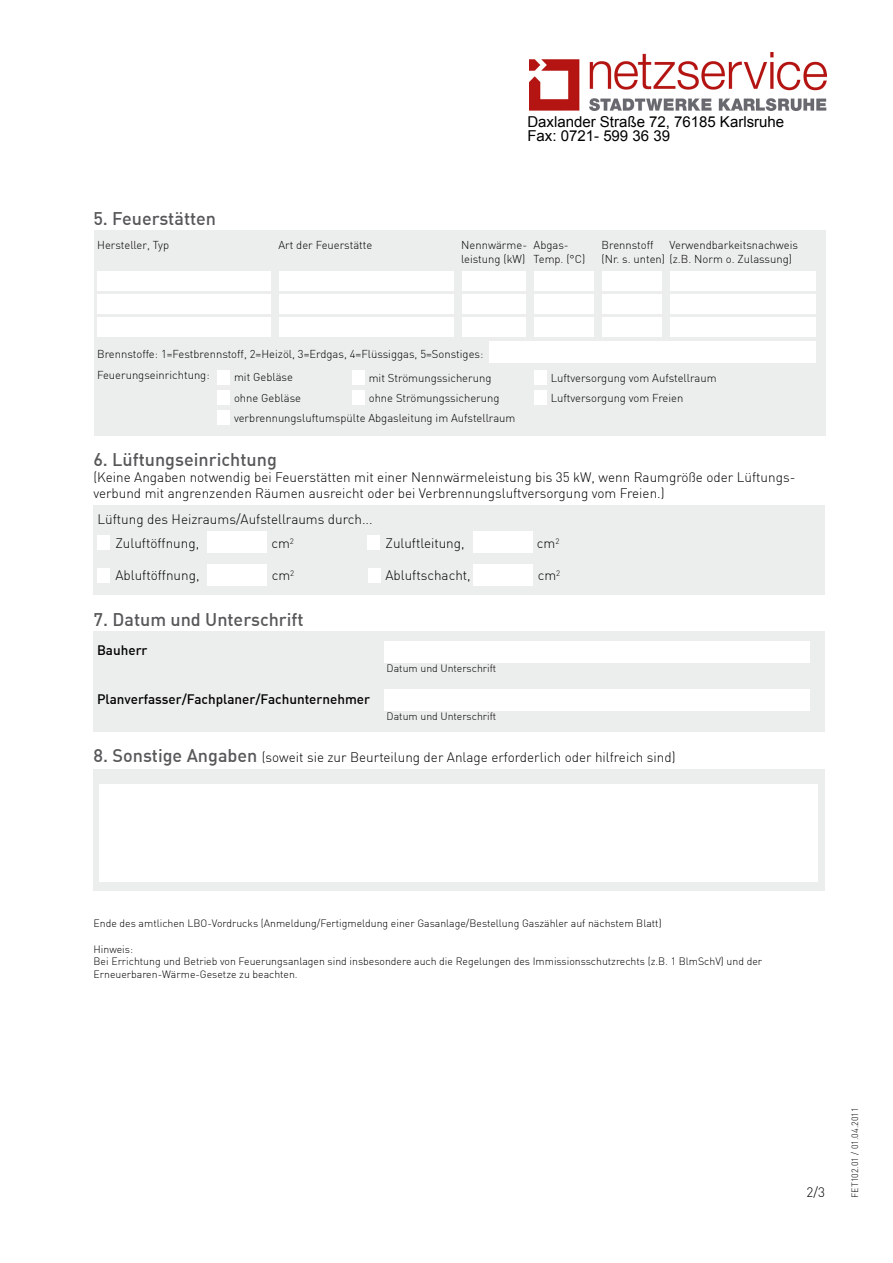
<style>
.page{position:relative;width:893px;height:1263px;background:#fff}
.page>*{position:absolute;margin:0;border:0;box-sizing:border-box;transform-origin:0 0}
.t1{font:500 18px "DIN";color:#58585a}
.t2{font:15px/13.8px "Arial";color:#000}
.t3{font:300 13.5px/16.2px "DIN";color:#000}
.t4{font:500 13.5px "DIN";color:#000}
.t5{font:300 11.25px/13.5px "DIN";color:#000}
.t6{font:300 10.5px/12.6px "DIN";color:#000}
.t7{font:300 9px "DIN";color:#000}
.s1{font-weight:500;font-size:18px;color:#58585a}
</style>
<div class="page">
<div style="left:94px;top:505px;width:731px;height:90px;background:#eceded"></div>
<div style="left:98px;top:535px;width:12px;height:14px;background:#fff"></div>
<div style="left:98px;top:569px;width:12px;height:14px;background:#fff"></div>
<div style="left:368px;top:535px;width:12px;height:14px;background:#fff"></div>
<div style="left:368px;top:569px;width:12px;height:14px;background:#fff"></div>
<div style="left:207px;top:532px;width:60px;height:21px;background:#fff"></div>
<div style="left:207px;top:564px;width:60px;height:21px;background:#fff"></div>
<div style="left:473px;top:532px;width:59px;height:21px;background:#fff"></div>
<div style="left:473px;top:564px;width:59px;height:21px;background:#fff"></div>
<div style="left:94px;top:632px;width:731px;height:100px;background:#eceded"></div>
<div style="left:384px;top:641px;width:425px;height:21px;background:#fff"></div>
<div style="left:384px;top:689px;width:425px;height:21px;background:#fff"></div>
<div style="left:94px;top:769px;width:731px;height:122px;background:#eceded"></div>
<div style="left:99px;top:784px;width:719px;height:98px;background:#fff"></div>
<div style="left:94px;top:230px;width:731px;height:205px;background:#eceded"></div>
<div style="left:97px;top:271px;width:719px;height:65px;background:#fff"></div>
<div style="left:271px;top:266px;width:7px;height:75px;background:#eceded"></div>
<hr style="left:97px;top:292px;width:728px;height:2px;background:#eceded">
<hr style="left:96px;top:314px;width:729px;height:2px;background:#eceded">
<div style="left:454px;top:267px;width:7px;height:75px;background:#eceded"></div>
<div style="left:526px;top:267px;width:8px;height:75px;background:#eceded"></div>
<div style="left:594px;top:267px;width:8px;height:75px;background:#eceded"></div>
<div style="left:662px;top:267px;width:8px;height:75px;background:#eceded"></div>
<div style="left:489px;top:341px;width:327px;height:21px;background:#fff"></div>
<div style="left:217px;top:370px;width:13px;height:14px;background:#fff"></div>
<div style="left:217px;top:390px;width:13px;height:14px;background:#fff"></div>
<div style="left:217px;top:410px;width:13px;height:14px;background:#fff"></div>
<div style="left:352px;top:370px;width:12px;height:14px;background:#fff"></div>
<div style="left:352px;top:391px;width:12px;height:14px;background:#fff"></div>
<div style="left:534px;top:371px;width:12px;height:14px;background:#fff"></div>
<div style="left:534px;top:391px;width:12px;height:14px;background:#fff"></div>
<img style="left:529px;top:52px;width:298px;height:58px">
<h2 class="t2" style="left:527px;top:115px;width:258px">Daxlander Straße 72, 76185 Karlsruhe<br>Fax: 0721- 599 36 39</h2>
<h1 class="t1" style="left:93px;top:207px;width:124px">5. Feuerstätten</h1>
<p class="t5" style="left:97px;top:239px;width:73px">Hersteller, Typ</p>
<p class="t5" style="left:278px;top:239px;width:95px">Art der Feuerstätte</p>
<p class="t5" style="left:461px;top:239px;width:67px">Nennwärme&shy;leistung (kW)</p>
<p class="t5" style="left:534px;top:239px;width:53px">Abgas-<br>Temp. (°C)</p>
<p class="t5" style="left:602px;top:239px;width:192px">Brennstoff<br>(Nr. s. unten) (z.B. Norm o. Zulassung)</p>
<p class="t5" style="left:670px;top:239px;width:130px">Verwendbarkeitsnachweis</p>
<p class="t5" style="left:234px;top:342px;width:251px;line-height:23.9px;text-indent:-137px">Brennstoffe: 1=Festbrennstoff, 2=Heizöl, 3=Erdgas, 4=Flüssiggas, 5=Sonstiges: mit Gebläse</p>
<p class="t5" style="left:234px;top:387px;width:283px;line-height:20.2px">ohne Gebläse<br>verbrennungsluftumspülte Abgasleitung im Aufstellraum</p>
<p class="t5" style="left:97px;top:368px;width:114px">Feuerungseinrichtung:</p>
<p class="t5" style="left:369px;top:368px;width:132px;line-height:20.2px">mit Strömungssicherung ohne Strömungssicherung</p>
<p class="t5" style="left:551px;top:368px;width:167px;line-height:20.2px">Luftversorgung vom Aufstellraum<br>Luftversorgung vom Freien</p>
<h1 class="t1" style="left:93px;top:448px;width:185px">6. Lüftungseinrichtung</h1>
<p class="t3" style="left:93px;top:469px;width:704px">(Keine Angaben notwendig bei Feuerstätten mit einer Nennwärmeleistung bis 35 kW, wenn Raumgröße oder Lüftungs&shy;verbund mit angrenzenden Räumen ausreicht oder bei Verbrennungsluftversorgung vom Freien.)</p>
<p class="t3" style="left:98px;top:511px;width:277px">Lüftung des Heizraums/Aufstellraums durch...</p>
<p class="t3" style="left:115px;top:535px;width:85px">Zuluftöffnung,</p>
<p class="t3" style="left:271px;top:535px;width:24px">cm<sup>2</sup></p>
<p class="t3" style="left:385px;top:535px;width:81px">Zuluftleitung,</p>
<p class="t3" style="left:537px;top:535px;width:24px">cm<sup>2</sup></p>
<p class="t3" style="left:115px;top:568px;width:86px">Abluftöffnung,</p>
<p class="t3" style="left:272px;top:568px;width:24px">cm<sup>2</sup></p>
<p class="t3" style="left:385px;top:568px;width:87px">Abluftschacht,</p>
<p class="t3" style="left:538px;top:568px;width:24px">cm<sup>2</sup></p>
<h1 class="t1" style="left:94px;top:608px;width:212px">7. Datum und Unterschrift</h1>
<p class="t4" style="left:97px;top:641px;width:52px">Bauherr</p>
<p class="t4" style="left:97px;top:690px;width:275px">Planverfasser/Fachplaner/Fachunternehmer</p>
<p class="t6" style="left:387px;top:662px;width:111px">Datum und Unterschrift</p>
<p class="t6" style="left:387px;top:710px;width:111px">Datum und Unterschrift</p>
<p class="t3" style="left:94px;top:749px;width:583px"><span class="s1">8. Sonstige Angaben</span> (soweit sie zur Beurteilung der Anlage erforderlich oder hilfreich sind)</p>
<p class="t6" style="left:94px;top:917px;width:570px">Ende des amtlichen LBO-Vordrucks (Anmeldung/Fertigmeldung einer Gasanlage/Bestellung Gaszähler auf nächstem Blatt)</p>
<p class="t6" style="left:94px;top:942px;width:670px">Hinweis:<br>Bei Errichtung und Betrieb von Feuerungsanlagen sind insbesondere auch die Regelungen des Immissionsschutzrechts (z.B. 1 BlmSchV) und der<br>Erneuerbaren-Wärme-Gesetze zu beachten.</p>
<p class="t3" style="left:806px;top:1184px;width:20px">2/3</p>
<p class="t7" style="left:849px;top:1198px;width:92px;rotate:-90deg">FET102.01 / 01.04.2011</p>
</div>
